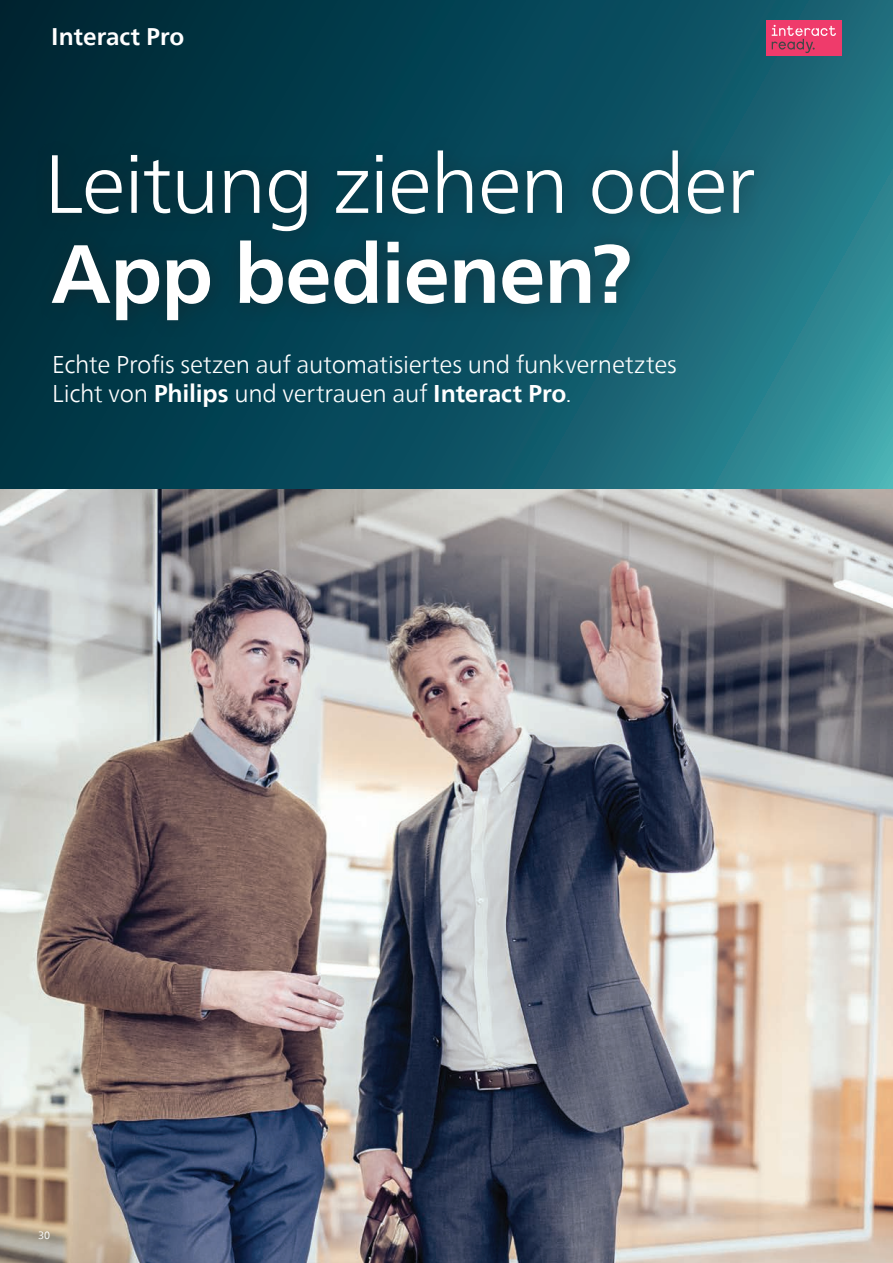
<style>
.page{position:relative;width:893px;height:1263px;background:#fff}
.page>*{position:absolute;margin:0;border:0;box-sizing:border-box;transform-origin:0 0}
.t1{font:300 82.5px "Neue Frutiger World";letter-spacing:-.025em;color:#fff}
.t2{font:700 82.5px "Neue Frutiger World";letter-spacing:-.015em;color:#fff}
.t3{font:300 24.15px/29.1px "Neue Frutiger World";letter-spacing:-.01em;color:#fff}
.t4{font:700 24px "Neue Frutiger World";letter-spacing:.005em;color:#fff}
.t5{font:10.5px "Neue Frutiger World";color:#fff}
.s1{font-weight:700}
</style>
<div class="page">
<svg style="left:0;top:0;width:893px;height:489px;background:#0f5261"></svg>
<div style="left:34px;top:134px;width:740px;height:206px;background:#231f20;opacity:.4"></div>
<div style="left:766px;top:20px;width:76px;height:35px;background:#ef3b6b"></div>
<svg style="left:772px;top:25px;width:64px;height:28px"></svg>
<img style="left:0;top:489px;width:893px;height:774px">
<hr style="left:892px;top:0;width:1px;height:72px;background:#035762">
<p class="t4" style="left:51px;top:16px;width:135px">Interact Pro</p>
<h1 class="t1" style="left:44px;top:120px;width:713px">Leitung ziehen oder</h1>
<h1 class="t2" style="left:51px;top:201px;width:582px">App bedienen?</h1>
<p class="t3" style="left:52px;top:350px;width:626px">Echte Profis setzen auf automatisiertes und funkvernetztes<br>Licht von <span class="s1">Philips</span> und vertrauen auf <span class="s1">Interact Pro</span>.</p>
<p class="t5" style="left:38px;top:1227px;width:14px">30</p>
</div>
